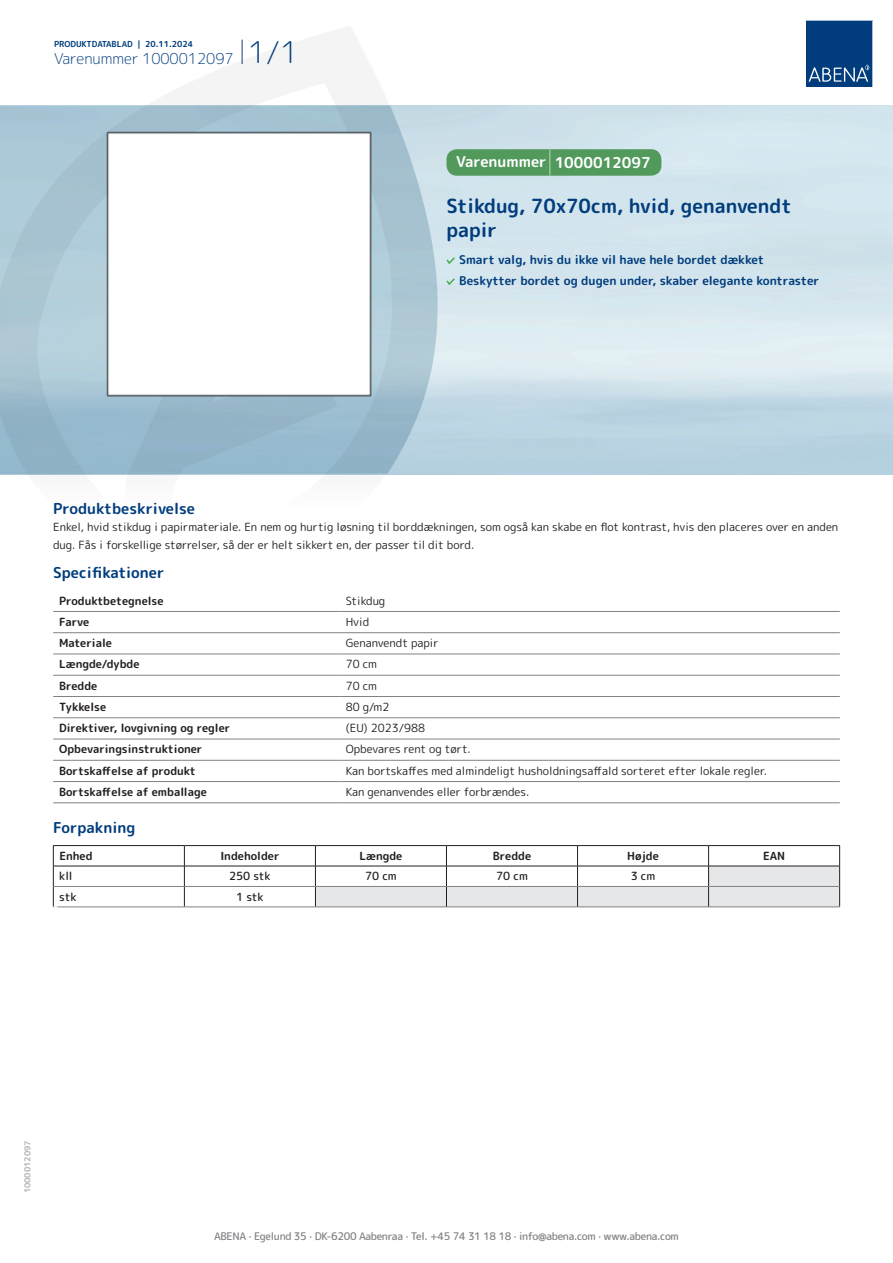
<style>
.page{position:relative;width:893px;height:1263px;background:#fff}
.page>*{position:absolute;margin:0;border:0;box-sizing:border-box;transform-origin:0 0}
.t1{font:700 19.5px/24px "Rounded Mplus 1 c";color:#013d7d}
.t2{font:700 15px "Rounded Mplus 1 c";color:#013d7d}
.t3{font:300 15px "Rounded Mplus 1 c";color:#013d7d}
.t4{font:700 15px "Rounded Mplus 1 c";color:#fff}
.t5{font:700 12px/21px "Rounded Mplus 1 c";color:#013d7d}
.t6{font:11.25px/18px "Rounded Mplus 1 c";color:#231f20}
.t7{font:700 11.25px "Rounded Mplus 1 c";color:#231f20}
.t8{font:500 11.25px "Rounded Mplus 1 c";color:#231f20}
.t9{font:500 10.5px "Rounded Mplus 1 c";letter-spacing:-.03em;color:#808285}
.t10{font:700 10.5px "Rounded Mplus 1 c";color:#fff}
.t11{font:700 8.25px "Rounded Mplus 1 c";color:#013d7d}
.t12{font:700 8.25px "Rounded Mplus 1 c";color:#b2b3b7}
.s1{font-size:30px}
.s2{font-size:25.5px}
</style>
<div class="page">
<svg style="left:0;top:26px;width:439px;height:449px"></svg>
<svg style="left:0;top:106px;width:438px;height:368px;background:#a4c2d1"></svg>
<svg style="left:242px;top:40px;width:1px;height:24px"></svg>
<svg style="left:806px;top:20px;width:67px;height:67px;background:#144b86"></svg>
<img style="left:101px;top:127px;width:276px;height:275px">
<hr style="left:53px;top:611px;width:287px;height:1px;background:#808285">
<hr style="left:340px;top:611px;width:500px;height:1px;background:#808285">
<hr style="left:53px;top:632px;width:287px;height:1px;background:#808285">
<hr style="left:340px;top:632px;width:500px;height:1px;background:#808285">
<hr style="left:53px;top:654px;width:287px;height:1px;background:#808285">
<hr style="left:340px;top:654px;width:500px;height:1px;background:#808285">
<hr style="left:53px;top:675px;width:287px;height:1px;background:#808285">
<hr style="left:340px;top:675px;width:500px;height:1px;background:#808285">
<hr style="left:53px;top:696px;width:287px;height:1px;background:#808285">
<hr style="left:340px;top:696px;width:500px;height:1px;background:#808285">
<hr style="left:53px;top:717px;width:287px;height:1px;background:#808285">
<hr style="left:340px;top:717px;width:500px;height:1px;background:#808285">
<hr style="left:53px;top:739px;width:287px;height:1px;background:#808285">
<hr style="left:340px;top:739px;width:500px;height:1px;background:#808285">
<hr style="left:53px;top:760px;width:287px;height:1px;background:#808285">
<hr style="left:340px;top:760px;width:500px;height:1px;background:#808285">
<hr style="left:53px;top:781px;width:287px;height:1px;background:#808285">
<hr style="left:340px;top:781px;width:500px;height:1px;background:#808285">
<hr style="left:53px;top:802px;width:287px;height:1px;background:#808285">
<hr style="left:340px;top:802px;width:500px;height:1px;background:#808285">
<hr style="left:53px;top:845px;width:131px;height:1px;background:#231f20">
<hr style="left:184px;top:845px;width:131px;height:1px;background:#231f20">
<hr style="left:315px;top:845px;width:131px;height:1px;background:#231f20">
<hr style="left:446px;top:845px;width:131px;height:1px;background:#231f20">
<hr style="left:577px;top:845px;width:132px;height:1px;background:#231f20">
<hr style="left:709px;top:845px;width:131px;height:1px;background:#231f20">
<hr style="left:53px;top:866px;width:131px;height:1px;background:#231f20">
<hr style="left:184px;top:866px;width:131px;height:1px;background:#231f20">
<svg style="left:53px;top:846px;width:1px;height:61px"></svg>
<svg style="left:184px;top:846px;width:1px;height:61px"></svg>
<svg style="left:315px;top:846px;width:525px;height:61px"></svg>
<hr style="left:54px;top:886px;width:130px;height:1px;background:#808285">
<hr style="left:184px;top:886px;width:131px;height:1px;background:#808285">
<hr style="left:315px;top:886px;width:131px;height:1px;background:#808285">
<hr style="left:446px;top:886px;width:131px;height:1px;background:#808285">
<hr style="left:577px;top:886px;width:132px;height:1px;background:#808285">
<hr style="left:709px;top:886px;width:130px;height:1px;background:#808285">
<hr style="left:53px;top:907px;width:131px;height:1px;background:#808285">
<hr style="left:184px;top:907px;width:131px;height:1px;background:#808285">
<hr style="left:315px;top:907px;width:131px;height:1px;background:#808285">
<hr style="left:446px;top:907px;width:131px;height:1px;background:#808285">
<hr style="left:577px;top:907px;width:132px;height:1px;background:#808285">
<hr style="left:709px;top:907px;width:131px;height:1px;background:#808285">
<svg style="left:446px;top:257px;width:9px;height:7px"></svg>
<svg style="left:446px;top:278px;width:9px;height:7px"></svg>
<div style="left:446px;top:149px;width:215px;height:27px;background:#52995c;border-radius:10px"></div>
<p class="t11" style="left:54px;top:38px;width:141px">PRODUKTDATABLAD | 20.11.2024</p>
<h2 class="t3" style="left:54px;top:48px;width:246px">Varenummer 1000012097 <span class="s1">1/1</span></h2>
<h2 class="t4" style="left:456px;top:152px;width:196px">Varenummer <span class="s2">|</span> 1000012097</h2>
<h1 class="t1" style="left:446px;top:194px;width:347px">Stikdug, 70x70cm, hvid, genanvendt papir</h1>
<p class="t5" style="left:459px;top:249px;width:362px">Smart valg, hvis du ikke vil have hele bordet dækket<br>Beskytter bordet og dugen under, skaber elegante kontraster</p>
<h2 class="t2" style="left:53px;top:498px;width:143px">Produktbeskrivelse</h2>
<p class="t6" style="left:53px;top:517px;width:787px">Enkel, hvid stikdug i papirmateriale. En nem og hurtig løsning til borddækningen, som også kan skabe en flot kontrast, hvis den placeres over en anden dug. Fås i forskellige størrelser, så der er helt sikkert en, der passer til dit bord.</p>
<h2 class="t2" style="left:53px;top:562px;width:113px">Specifikationer</h2>
<p class="t7" style="left:59px;top:592px;width:106px">Produktbetegnelse</p>
<p class="t6" style="left:346px;top:591px;width:41px">Stikdug</p>
<p class="t7" style="left:59px;top:614px;width:32px">Farve</p>
<p class="t6" style="left:346px;top:613px;width:25px">Hvid</p>
<p class="t7" style="left:59px;top:635px;width:54px">Materiale</p>
<p class="t6" style="left:346px;top:634px;width:94px">Genanvendt papir</p>
<p class="t7" style="left:59px;top:656px;width:82px">Længde/dybde</p>
<p class="t6" style="left:346px;top:655px;width:33px">70 cm</p>
<p class="t7" style="left:59px;top:678px;width:40px">Bredde</p>
<p class="t6" style="left:346px;top:676px;width:33px">70 cm</p>
<p class="t7" style="left:59px;top:699px;width:49px">Tykkelse</p>
<p class="t6" style="left:346px;top:698px;width:45px">80 g/m2</p>
<p class="t7" style="left:59px;top:720px;width:173px">Direktiver, lovgivning og regler</p>
<p class="t6" style="left:346px;top:719px;width:81px">(EU) 2023/988</p>
<p class="t7" style="left:59px;top:741px;width:145px">Opbevaringsinstruktioner</p>
<p class="t6" style="left:346px;top:740px;width:127px">Opbevares rent og tørt.</p>
<p class="t7" style="left:59px;top:763px;width:138px">Bortskaffelse af produkt</p>
<p class="t6" style="left:346px;top:762px;width:423px">Kan bortskaffes med almindeligt husholdningsaffald sorteret efter lokale regler.</p>
<p class="t7" style="left:59px;top:784px;width:149px">Bortskaffelse af emballage</p>
<p class="t6" style="left:346px;top:783px;width:185px">Kan genanvendes eller forbrændes.</p>
<h2 class="t2" style="left:53px;top:817px;width:84px">Forpakning</h2>
<p class="t7" style="left:59px;top:848px;width:35px">Enhed</p>
<p class="t7" style="left:220px;top:848px;width:61px">Indeholder</p>
<p class="t7" style="left:359px;top:848px;width:44px">Længde</p>
<p class="t7" style="left:493px;top:848px;width:40px">Bredde</p>
<p class="t7" style="left:627px;top:848px;width:33px">Højde</p>
<p class="t7" style="left:763px;top:848px;width:24px">EAN</p>
<p class="t8" style="left:59px;top:868px;width:15px">kll</p>
<p class="t8" style="left:229px;top:868px;width:43px">250 stk</p>
<p class="t8" style="left:365px;top:868px;width:33px">70 cm</p>
<p class="t8" style="left:496px;top:868px;width:33px">70 cm</p>
<p class="t8" style="left:631px;top:868px;width:26px">3 cm</p>
<p class="t8" style="left:59px;top:889px;width:19px">stk</p>
<p class="t8" style="left:236px;top:889px;width:29px">1 stk</p>
<p class="t10" style="left:53px;top:902px;width:7px">*</p>
<p class="t12" style="left:22px;top:1193px;width:54px;rotate:-90deg">1000012097</p>
<p class="t9" style="left:214px;top:1229px;width:466px">ABENA · Egelund 35 · DK-6200 Aabenraa · Tel. +45 74 31 18 18 · info@abena.com · www.abena.com</p>
</div>
